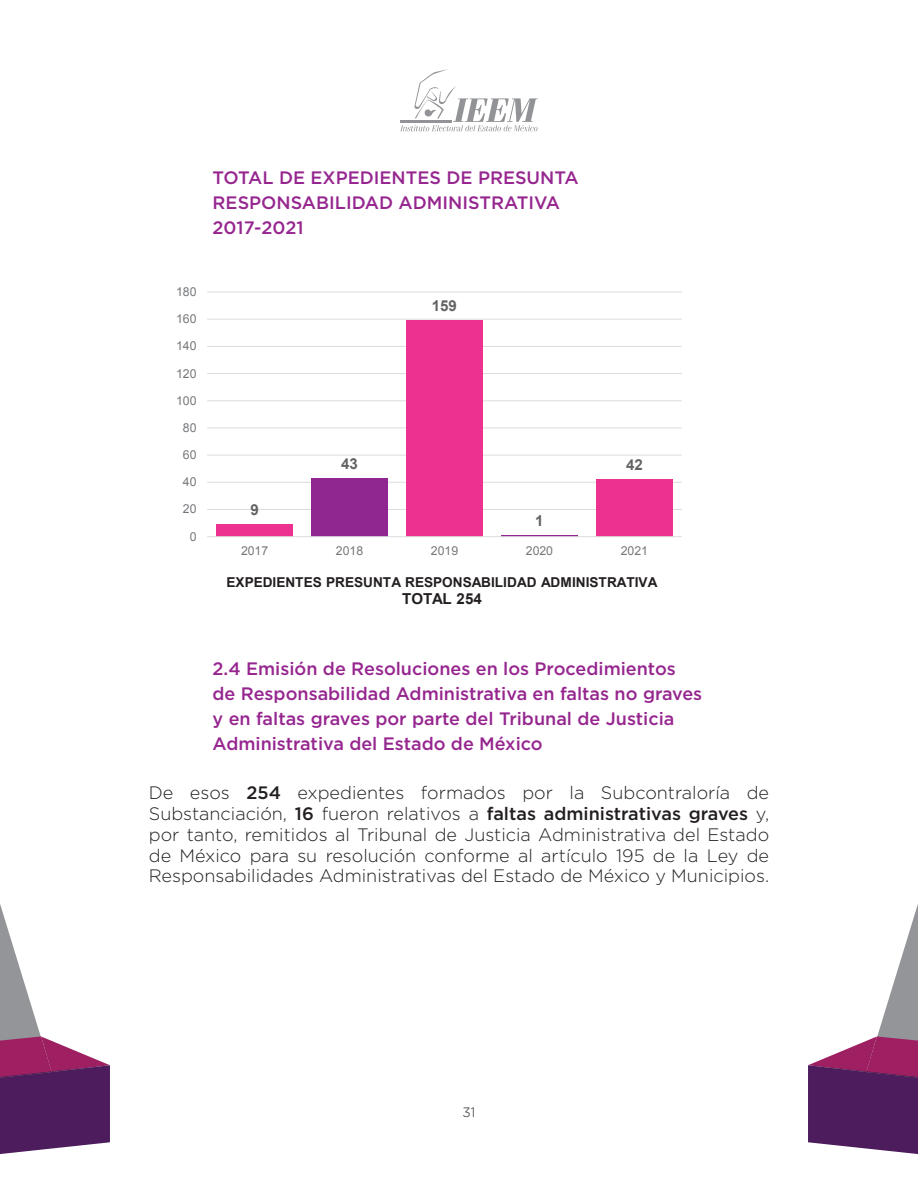
<style>
.page{position:relative;width:918px;height:1188px;background:#fff}
.page>*{position:absolute;margin:0;border:0;box-sizing:border-box;transform-origin:0 0}
.t1{font:300 18px/20.7px "Gotham";color:#231f20;text-align:justify}
.t2{font:500 18px/24.9px "Gotham";color:#96268f}
.t3{font:700 15.15px "Arial";color:#636366}
.t4{font:700 15.15px "Arial";letter-spacing:-.01em;color:#231f20}
.t5{font:700 13.65px "Arial";color:#231f20}
.t6{font:300 13.5px "Gotham";color:#231f20}
.t7{font:12.3px "Arial";letter-spacing:.005em;color:#76787b}
.s1{font-weight:500}
</style>
<div class="page">
<svg style="left:400px;top:69px;width:138px;height:62px"></svg>
<svg style="left:0;top:904px;width:110px;height:250px"></svg>
<svg style="left:808px;top:904px;width:110px;height:250px"></svg>
<hr style="left:207px;top:509px;width:475px;height:1px;background:#dcdddf">
<hr style="left:207px;top:482px;width:475px;height:1px;background:#dcdddf">
<hr style="left:207px;top:455px;width:475px;height:1px;background:#dcdddf">
<hr style="left:207px;top:427px;width:475px;height:1px;background:#dcdddf">
<hr style="left:207px;top:400px;width:475px;height:1px;background:#dcdddf">
<hr style="left:207px;top:373px;width:475px;height:1px;background:#dcdddf">
<hr style="left:207px;top:346px;width:475px;height:1px;background:#dcdddf">
<hr style="left:207px;top:319px;width:475px;height:1px;background:#dcdddf">
<hr style="left:207px;top:292px;width:475px;height:1px;background:#dcdddf">
<div style="left:216px;top:524px;width:77px;height:13px;background:#ed3191"></div>
<div style="left:311px;top:478px;width:77px;height:59px;background:#90268f"></div>
<div style="left:406px;top:321px;width:77px;height:216px;background:#ed3191"></div>
<hr style="left:501px;top:535px;width:77px;height:2px;background:#90268f">
<div style="left:596px;top:480px;width:77px;height:57px;background:#ed3191"></div>
<hr style="left:207px;top:536px;width:475px;height:1px;background:#dcdddf">
<p class="t2" style="left:213px;top:165px;width:368px">TOTAL DE EXPEDIENTES DE PRESUNTA<br>RESPONSABILIDAD ADMINISTRATIVA<br>2017-2021</p>
<p class="t7" style="left:176px;top:284px;width:22px">180</p>
<p class="t7" style="left:176px;top:311px;width:22px">160</p>
<p class="t7" style="left:176px;top:338px;width:22px">140</p>
<p class="t7" style="left:176px;top:365px;width:22px">120</p>
<p class="t7" style="left:176px;top:392px;width:22px">100</p>
<p class="t7" style="left:183px;top:420px;width:15px">80</p>
<p class="t7" style="left:183px;top:447px;width:15px">60</p>
<p class="t7" style="left:183px;top:474px;width:15px">40</p>
<p class="t7" style="left:183px;top:501px;width:15px">20</p>
<p class="t7" style="left:190px;top:528px;width:8px">0</p>
<p class="t3" style="left:250px;top:500px;width:10px">9</p>
<p class="t3" style="left:341px;top:454px;width:18px">43</p>
<p class="t3" style="left:432px;top:296px;width:27px">159</p>
<p class="t3" style="left:535px;top:511px;width:10px">1</p>
<p class="t3" style="left:626px;top:455px;width:18px">42</p>
<p class="t7" style="left:241px;top:543px;width:29px">2017</p>
<p class="t7" style="left:336px;top:543px;width:29px">2018</p>
<p class="t7" style="left:431px;top:543px;width:29px">2019</p>
<p class="t7" style="left:526px;top:543px;width:29px">2020</p>
<p class="t7" style="left:621px;top:543px;width:29px">2021</p>
<p class="t5" style="left:227px;top:573px;width:433px">EXPEDIENTES PRESUNTA RESPONSABILIDAD ADMINISTRATIVA</p>
<p class="t4" style="left:402px;top:588px;width:81px">TOTAL 254</p>
<p class="t2" style="left:213px;top:656px;width:491px">2.4 Emisión de Resoluciones en los Procedimientos de Responsabilidad Administrativa en faltas no graves y en faltas graves por parte del Tribunal de Justicia Administrativa del Estado de México</p>
<p class="t1" style="left:149px;top:782px;width:622px">De esos <span class="s1">254</span> expedientes formados por la Subcontraloría de Substanciación, <span class="s1">16</span> fueron relativos a <span class="s1">faltas administrativas graves</span> y, por tanto, remitidos al Tribunal de Justicia Administrativa del Estado de México para su resolución conforme al artículo 195 de la Ley de Responsabilidades Administrativas del Estado de México y Municipios.</p>
<p class="t6" style="left:463px;top:1104px;width:14px">31</p>
</div>
